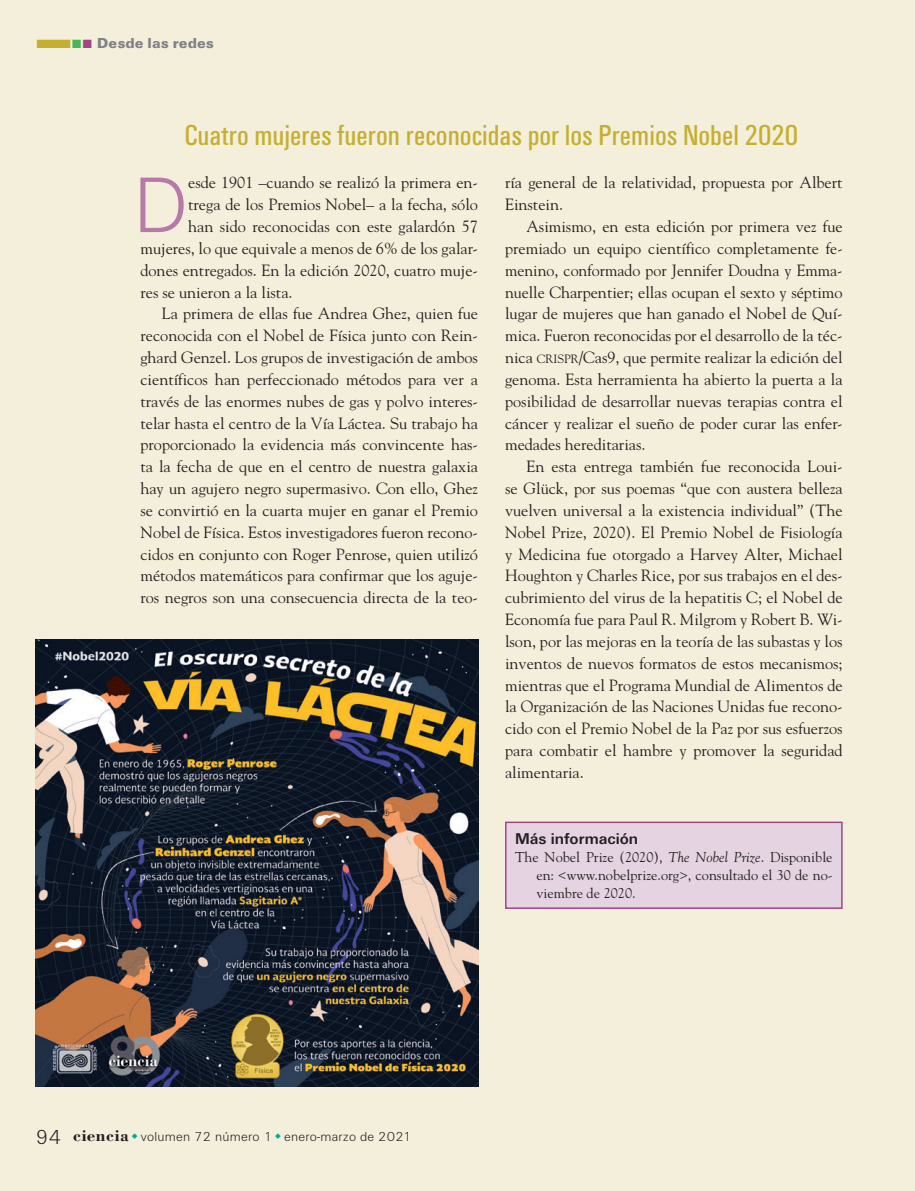
<style>
.page{position:relative;width:915px;height:1191px;background:#fff}
.page>*{position:absolute;margin:0;border:0;box-sizing:border-box;transform-origin:0 0}
._02_Normal_Capitular{font:300 81.6px "Unitus T";color:#b779a6}
._01_Titulo_Actualida{font:condensed 30px "Unitus T";color:#c5af30}
._02_Normal_Capitular-2{font:16.2px/21.9px "Goudy";color:#231f20;text-align:justify}
._01_Subtitulo1{font:700 16.2px "Unitus T";color:#231f20}
.t1{font:900 15px "Unitus T";letter-spacing:.005em;color:#808285}
._06_Bibliografia{font:14.25px/18px "Goudy";color:#231f20;text-align:justify}
.t2{font:300 13.5px "Unitus T";letter-spacing:.02em;color:#231f20}
.s1{color:#c5af30}
.s2{color:#46b857}
.s3{color:#a1458a}
.s4{font-size:12px}
.s5{font-size:21px}
.s6{font-family:"Bodoni";font-weight:700;font-size:17.25px}
.s7{font-style:italic}
</style>
<div class="page">
<div style="left:0;top:0;width:914px;height:1191px;background:#f4efda"></div>
<img style="left:36px;top:639px;width:442px;height:447px">
<div style="left:505px;top:822px;width:336px;height:86px;background:#e5d3e1"></div>
<div style="left:505px;top:821px;width:337px;height:88px;border:2px solid #a1458a"></div>
<p class="t1" style="left:36px;top:34px;width:180px"><span class="s1">■</span><span class="s2">■</span><span class="s3">■</span> Desde las redes</p>
<p class="_01_Titulo_Actualida" style="left:185px;top:117px;width:615px">Cuatro mujeres fueron reconocidas por los Premios Nobel 2020</p>
<p class="_02_Normal_Capitular-2" style="left:505px;top:171px;width:339px">ría general de la relatividad, propuesta por Albert<br>Einstein.</p>
<p class="_02_Normal_Capitular-2" style="left:505px;top:215px;width:339px;text-indent:21px">Asimismo, en esta edición por primera vez fue premiado un equipo científico completamente fe&shy;menino, conformado por Jennifer Doudna y Emma&shy;nuelle Charpentier; ellas ocupan el sexto y séptimo lugar de mujeres que han ganado el Nobel de Quí&shy;mica. Fueron reconocidas por el desarrollo de la téc&shy;nica <span class="s4">CRISPR</span>/Cas9, que permite realizar la edición del genoma. Esta herramienta ha abierto la puerta a la posibilidad de desarrollar nuevas terapias contra el cáncer y realizar el sueño de poder curar las enfer&shy;medades hereditarias.</p>
<p class="_02_Normal_Capitular-2" style="left:505px;top:455px;width:339px;text-indent:21px">En esta entrega también fue reconocida Loui&shy;se Glück, por sus poemas “que con austera belleza vuelven universal a la existencia individual” (The Nobel Prize, 2020). El Premio Nobel de Fisiología y Medicina fue otorgado a Harvey Alter, Michael Houghton y Charles Rice, por sus trabajos en el des&shy;cubrimiento del virus de la hepatitis C; el Nobel de Economía fue para Paul R. Milgrom y Robert B. Wi&shy;lson, por las mejoras en la teoría de las subastas y los inventos de nuevos formatos de estos mecanismos; mientras que el Programa Mundial de Alimentos de la Organización de las Naciones Unidas fue recono&shy;cido con el Premio Nobel de la Paz por sus esfuerzos para combatir el hambre y promover la seguridad alimentaria.</p>
<p class="_02_Normal_Capitular" style="left:134px;top:157px;width:56px">D</p>
<p class="_02_Normal_Capitular-2" style="left:188px;top:171px;width:291px">esde 1901 –cuando se realizó la primera en-</p>
<p class="_02_Normal_Capitular-2" style="left:188px;top:193px;width:291px">trega de los Premios Nobel– a la fecha, sólo</p>
<p class="_02_Normal_Capitular-2" style="left:188px;top:215px;width:291px">han sido reconocidas con este galardón 57</p>
<p class="_02_Normal_Capitular-2" style="left:140px;top:237px;width:339px">mujeres, lo que equivale a menos de 6% de los galar-</p>
<p class="_02_Normal_Capitular-2" style="left:140px;top:259px;width:339px">dones entregados. En la edición 2020, cuatro muje-</p>
<p class="_02_Normal_Capitular-2" style="left:140px;top:280px;width:154px">res se unieron a la lista.</p>
<p class="_02_Normal_Capitular-2" style="left:140px;top:302px;width:339px;text-indent:21px">La primera de ellas fue Andrea Ghez, quien fue reconocida con el Nobel de Física junto con Rein&shy;ghard Genzel. Los grupos de investigación de ambos científicos han perfeccionado métodos para ver a través de las enormes nubes de gas y polvo interes&shy;telar hasta el centro de la Vía Láctea. Su trabajo ha proporcionado la evidencia más convincente has&shy;ta la fecha de que en el centro de nuestra galaxia hay un agujero negro supermasivo. Con ello, Ghez se convirtió en la cuarta mujer en ganar el Premio Nobel de Física. Estos investigadores fueron recono&shy;cidos en conjunto con Roger Penrose, quien utilizó métodos matemáticos para confirmar que los aguje&shy;ros negros son una consecuencia directa de la teo-</p>
<p class="t2" style="left:36px;top:1128px;width:377px"><span class="s5">94</span> <span class="s6">ciencia</span> volumen 72 número 1 enero-marzo de 2021</p>
<p class="_01_Subtitulo1" style="left:515px;top:829px;width:125px">Más información</p>
<p class="_06_Bibliografia" style="left:536px;top:848px;width:298px;text-indent:-21px">The Nobel Prize (2020), <span class="s7">The Nobel Prize</span>. Disponible en: &lt;www.nobelprize.org&gt;, consultado el 30 de no&shy;viembre de 2020.</p>
</div>
